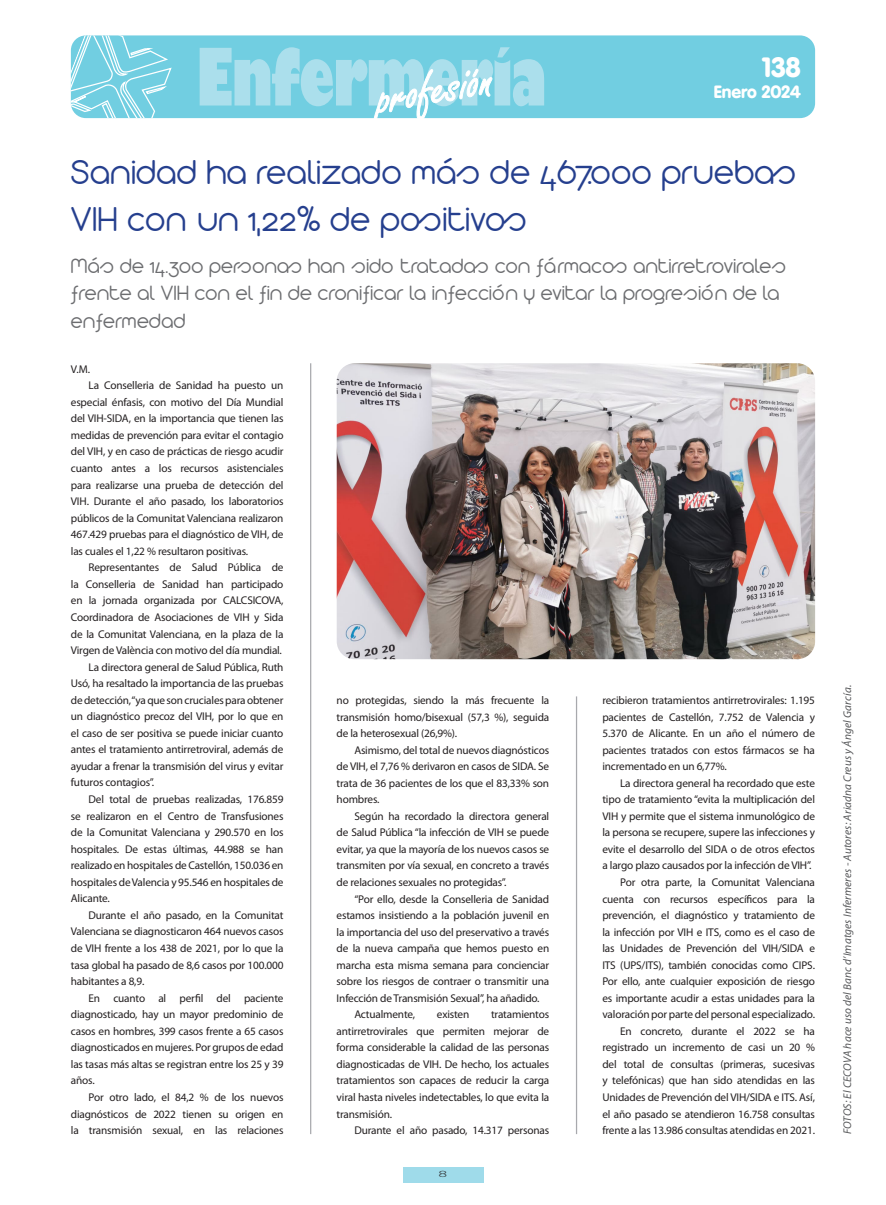
<style>
.page{position:relative;width:886px;height:1205px;background:#fff}
.page>*{position:absolute;margin:0;border:0;box-sizing:border-box;transform-origin:0 0}
.t1{font:300 37.5px/47.5px "Arista 2.0 Alternate";letter-spacing:.02em;color:#253f8e}
.t2{font:900 27.5px "VAG Rounded";color:#fff}
.t3{font:300 22.5px/27.5px "Arista 2.0 Alternate";letter-spacing:.02em;color:#6c6d70}
.t4{font:900 17.5px "VAG Rounded";color:#fff}
.t5{font:11.25px/16.5px "Myriad Pro";letter-spacing:-.015em;color:#231f20;text-align:justify}
.t6{font:italic 11.25px "Myriad Pro";letter-spacing:.01em;color:#57585a}
.t7{font:11.25px "Myriad Pro";color:#231f20}
.t8{font:300 8.12px "Futura";color:#231f20;scale:2 1}
</style>
<div class="page">
<div style="left:71px;top:35px;width:744px;height:83px;background:#71cee1;border-radius:15px"></div>
<svg style="left:71px;top:35px;width:102px;height:83px"></svg>
<svg style="left:200px;top:47px;width:344px;height:72px"></svg>
<div style="left:403px;top:1167px;width:80px;height:15px;background:#9fdbea"></div>
<hr style="left:310px;top:363px;width:1px;height:771px;background:#a8a9ad">
<img style="left:337px;top:363px;width:478px;height:296px">
<hr style="left:576px;top:696px;width:1px;height:438px;background:#a8a9ad">
<p class="t2" style="left:762px;top:50px;width:40px">138</p>
<p class="t4" style="left:714px;top:81px;width:89px">Enero 2024</p>
<p class="t1" style="left:71px;top:147px;width:727px">Sanidad ha realizado más de 467.000 pruebas<br>VIH con un 1,22% de positivos</p>
<p class="t3" style="left:71px;top:251px;width:717px">Más de 14.300 personas han sido tratadas con fármacos antirretrovirales frente al VIH con el fin de cronificar la infección y evitar la progresión de la enfermedad</p>
<p class="t7" style="left:71px;top:363px;width:21px">V.M.</p>
<p class="t5" style="left:71px;top:377px;width:214px;text-indent:18px">La Conselleria de Sanidad ha puesto un especial énfasis, con motivo del Día Mundial del VIH-SIDA, en la importancia que tienen las medidas de prevención para evitar el contagio del VIH, y en caso de prácticas de riesgo acudir cuanto antes a los recursos asistenciales para realizarse una prueba de detección del VIH. Durante el año pasado, los laboratorios públicos de la Comunitat Valenciana realizaron 467.429 pruebas para el diagnóstico de VIH, de las cuales el 1,22 % resultaron positivas.</p>
<p class="t5" style="left:71px;top:559px;width:214px;text-indent:18px">Representantes de Salud Pública de la Conselleria de Sanidad han participado en la jornada organizada por CALCSICOVA, Coordinadora de Asociaciones de VIH y Sida de la Comunitat Valenciana, en la plaza de la Virgen de València con motivo del día mundial.</p>
<p class="t5" style="left:71px;top:659px;width:214px;text-indent:18px">La directora general de Salud Pública, Ruth Usó, ha resaltado la importancia de las pruebas de detección, “ya que son cruciales para obtener un diagnóstico precoz del VIH, por lo que en el caso de ser positiva se puede iniciar cuanto antes el tratamiento antirretroviral, además de ayudar a frenar la transmisión del virus y evitar futuros contagios”.</p>
<p class="t5" style="left:71px;top:791px;width:214px;text-indent:18px">Del total de pruebas realizadas, 176.859 se realizaron en el Centro de Transfusiones de la Comunitat Valenciana y 290.570 en los hospitales. De estas últimas, 44.988 se han realizado en hospitales de Castellón, 150.036 en hospitales de Valencia y 95.546 en hospitales de Alicante.</p>
<p class="t5" style="left:71px;top:907px;width:214px;text-indent:18px">Durante el año pasado, en la Comunitat Valenciana se diagnosticaron 464 nuevos casos de VIH frente a los 438 de 2021, por lo que la tasa global ha pasado de 8,6 casos por 100.000 habitantes a 8,9.</p>
<p class="t5" style="left:71px;top:990px;width:214px;text-indent:18px">En cuanto al perfil del paciente diagnosticado, hay un mayor predominio de casos en hombres, 399 casos frente a 65 casos diagnosticados en mujeres. Por grupos de edad las tasas más altas se registran entre los 25 y 39 años.</p>
<p class="t5" style="left:71px;top:1089px;width:214px;text-indent:18px">Por otro lado, el 84,2 % de los nuevos diagnósticos de 2022 tienen su origen en la transmisión sexual, en las relaciones</p>
<p class="t5" style="left:337px;top:692px;width:214px">no protegidas, siendo la más frecuente la transmisión homo/bisexual (57,3 %), seguida de la heterosexual (26,9%).</p>
<p class="t5" style="left:337px;top:742px;width:214px;text-indent:18px">Asimismo, del total de nuevos diagnósticos de VIH, el 7,76 % derivaron en casos de SIDA. Se trata de 36 pacientes de los que el 83,33% son hombres.</p>
<p class="t5" style="left:337px;top:808px;width:214px;text-indent:18px">Según ha recordado la directora general de Salud Pública “la infección de VIH se puede evitar, ya que la mayoría de los nuevos casos se transmiten por vía sexual, en concreto a través de relaciones sexuales no protegidas”.</p>
<p class="t5" style="left:337px;top:891px;width:214px;text-indent:18px">“Por ello, desde la Conselleria de Sanidad estamos insistiendo a la población juvenil en la importancia del uso del preservativo a través de la nueva campaña que hemos puesto en marcha esta misma semana para concienciar sobre los riesgos de contraer o transmitir una Infección de Transmisión Sexual”, ha añadido.</p>
<p class="t5" style="left:354px;top:1006px;width:62px">Actualmente,</p>
<p class="t5" style="left:437px;top:1006px;width:34px">existen</p>
<p class="t5" style="left:602px;top:692px;width:214px">recibieron tratamientos antirretrovirales: 1.195 pacientes de Castellón, 7.752 de Valencia y 5.370 de Alicante. En un año el número de pacientes tratados con estos fármacos se ha incrementado en un 6,77%.</p>
<p class="t5" style="left:602px;top:775px;width:214px;text-indent:18px">La directora general ha recordado que este tipo de tratamiento “evita la multiplicación del VIH y permite que el sistema inmunológico de la persona se recupere, supere las infecciones y evite el desarrollo del SIDA o de otros efectos a largo plazo causados por la infección de VIH”.</p>
<p class="t5" style="left:602px;top:874px;width:214px;text-indent:18px">Por otra parte, la Comunitat Valenciana cuenta con recursos específicos para la prevención, el diagnóstico y tratamiento de la infección por VIH e ITS, como es el caso de las Unidades de Prevención del VIH/SIDA e ITS (UPS/ITS), también conocidas como CIPS.<br>Por ello, ante cualquier exposición de riesgo es importante acudir a estas unidades para la valoración por parte del personal especializado.</p>
<p class="t5" style="left:602px;top:1023px;width:214px;text-indent:18px">En concreto, durante el 2022 se ha registrado un incremento de casi un 20 % del total de consultas (primeras, sucesivas y telefónicas) que han sido atendidas en las Unidades de Prevención del VIH/SIDA e ITS. Así, el año pasado se atendieron 16.758 consultas frente a las 13.986 consultas atendidas en 2021.</p>
<p class="t5" style="left:337px;top:1006px;width:214px;text-indent:154px">tratamientos antirretrovirales que permiten mejorar de forma considerable la calidad de las personas diagnosticadas de VIH. De hecho, los actuales tratamientos son capaces de reducir la carga viral hasta niveles indetectables, lo que evita la transmisión.</p>
<p class="t5" style="left:354px;top:1122px;width:196px">Durante el año pasado, 14.317 personas</p>
<p class="t8" style="left:438px;top:1169px;width:7px">8</p>
<p class="t6" style="left:841px;top:1134px;width:450px;rotate:-90deg">FOTOS: El CECOVA hace uso del Banc d’Imatges Infermeres - Autores: Ariadna Creus y Ángel García.</p>
</div>
